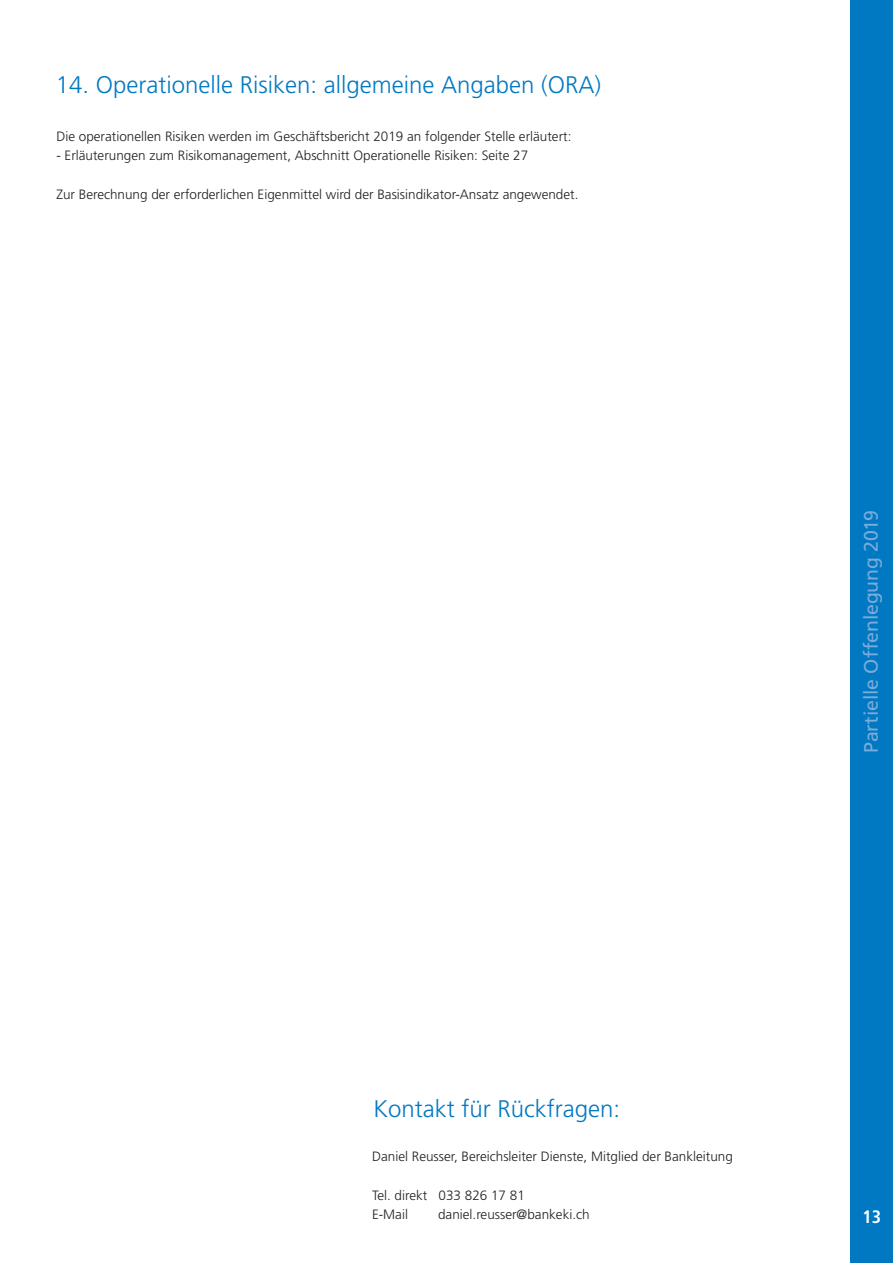
<style>
.page{position:relative;width:893px;height:1263px;background:#fff}
.page>*{position:absolute;margin:0;border:0;box-sizing:border-box;transform-origin:0 0}
.t1{font:300 24px "Frutiger LT Std";color:#0079c2}
.t2{font:19.5px "Frutiger LT Std";letter-spacing:-.005em;color:#7aabdb}
.t3{font:700 condensed 18px "Frutiger LT Std";color:#fff}
.t4{font:300 13.5px/19.5px "Frutiger LT Std";color:#231f20}
</style>
<div class="page">
<div style="left:850px;top:0;width:43px;height:1263px;background:#0079c2"></div>
<p class="t1" style="left:56px;top:72px;width:547px">14. Operationelle Risiken: allgemeine Angaben (ORA)</p>
<p class="t4" style="left:56px;top:127px;width:517px">Die operationellen Risiken werden im Geschäftsbericht 2019 an folgender Stelle erläutert:</p>
<p class="t4" style="left:56px;top:146px;width:473px">- Erläuterungen zum Risikomanagement, Abschnitt Operationelle Risiken: Seite 27</p>
<p class="t4" style="left:56px;top:185px;width:524px">Zur Berechnung der erforderlichen Eigenmittel wird der Basisindikator-Ansatz angewendet.</p>
<h2 class="t2" style="left:860px;top:753px;width:244px;rotate:-90deg">Partielle Offenlegung 2019</h2>
<p class="t1" style="left:374px;top:1095px;width:248px">Kontakt für Rückfragen:</p>
<p class="t4" style="left:372px;top:1146px;width:362px">Daniel Reusser, Bereichsleiter Dienste, Mitglied der Bankleitung</p>
<p class="t4" style="left:372px;top:1185px;width:154px">Tel. direkt 033 826 17 81<br>E-Mail</p>
<p class="t4" style="left:438px;top:1205px;width:153px">daniel.reusser@bankeki.ch</p>
<h3 class="t3" style="left:862px;top:1206px;width:20px">13</h3>
</div>
